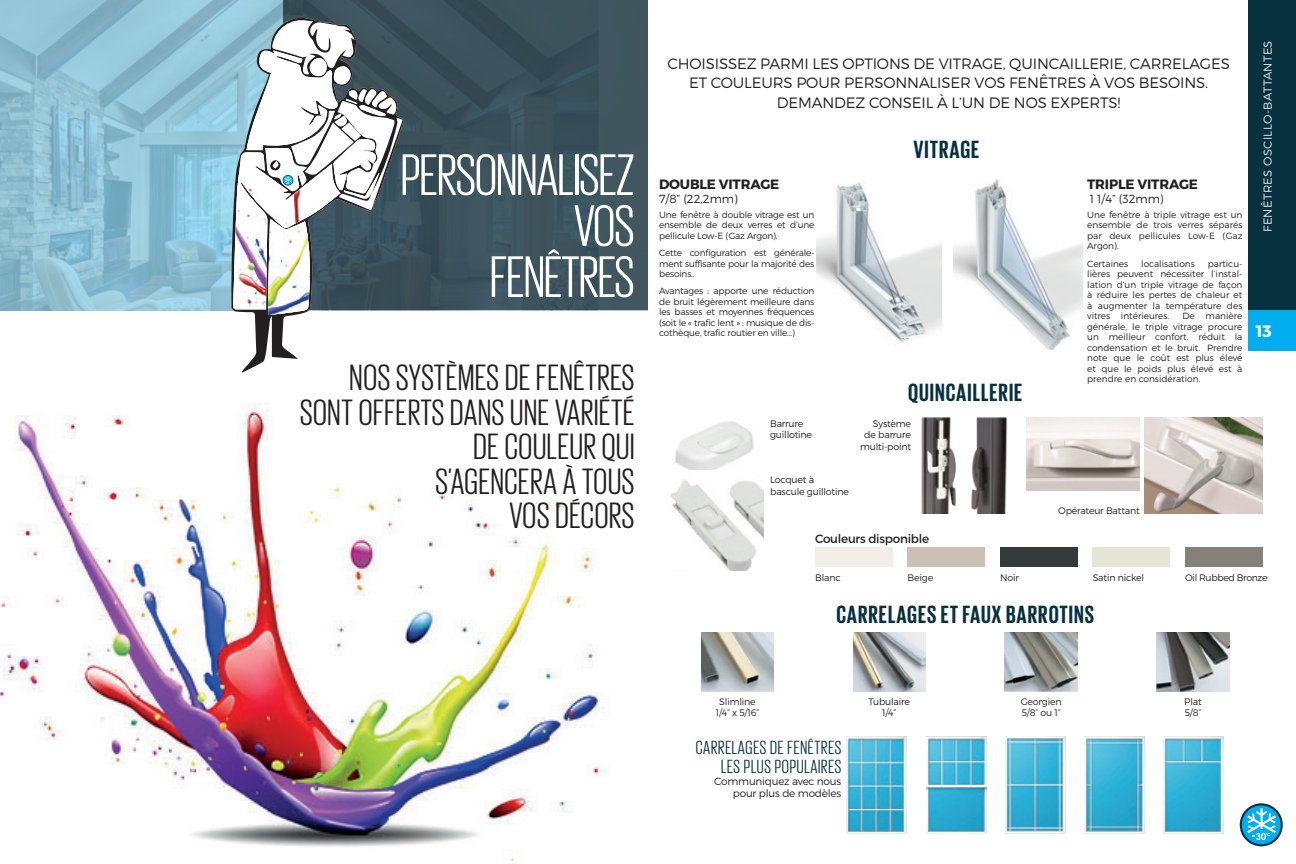
<style>
.page{position:relative;width:1296px;height:864px;background:#fff}
.page>*{position:absolute;margin:0;border:0;box-sizing:border-box;transform-origin:0 0}
.t1{font:60px/51px "Giorgio Sans";letter-spacing:-.01em;color:#fff;text-align:right}
.t2{font:37.5px/34.5px "Giorgio Sans";letter-spacing:.02em;color:#231f20;text-align:right}
.t3{font:700 25.5px "Giorgio Sans";letter-spacing:.04em;color:#07313f}
.t4{font:19.5px/18.9px "Giorgio Sans";letter-spacing:.04em;color:#07313f;text-align:right}
.t5{font:700 16.5px "Montserrat";color:#fff}
.t6{font:300 15px/19.5px "Montserrat";letter-spacing:-.01em;color:#231f20;text-align:center}
.t7{font:700 13.5px "Montserrat";letter-spacing:-.01em;color:#231f20}
.t8{font:12px "Montserrat";letter-spacing:-.02em;color:#231f20}
.t9{font:300 11.7px "Montserrat";color:#231f20}
.t10{font:300 11.55px "Montserrat";letter-spacing:.03em;color:#ebebec}
.t11{font:300 10.5px/12px "Montserrat";letter-spacing:-.02em;color:#231f20;text-align:right}
.t12{font:300 9.45px/11.6px "Montserrat";letter-spacing:-.02em;color:#231f20}
.t13{font:300 9.45px "Montserrat";letter-spacing:-.04em;color:#231f20}
.t14{font:300 9px/10.5px "Montserrat";letter-spacing:-.015em;color:#231f20;text-align:justify}
</style>
<div class="page">
<img style="left:0;top:403px;width:606px;height:458px">
<img style="left:954px;top:179px;width:129px;height:170px">
<img style="left:817px;top:182px;width:125px;height:161px">
<img style="left:675px;top:421px;width:79px;height:49px">
<img style="left:670px;top:479px;width:94px;height:91px">
<img style="left:1026px;top:418px;width:114px;height:72px">
<img style="left:1144px;top:418px;width:119px;height:96px">
<img style="left:921px;top:418px;width:35px;height:96px">
<img style="left:971px;top:418px;width:37px;height:96px">
<img style="left:701px;top:633px;width:73px;height:59px">
<img style="left:853px;top:633px;width:73px;height:58px">
<img style="left:1005px;top:633px;width:72px;height:59px">
<img style="left:1157px;top:633px;width:72px;height:59px">
<img style="left:847px;top:736px;width:60px;height:98px">
<img style="left:926px;top:736px;width:60px;height:98px">
<img style="left:1005px;top:736px;width:60px;height:98px">
<img style="left:1085px;top:736px;width:60px;height:98px">
<img style="left:1164px;top:736px;width:60px;height:98px">
<div style="left:815px;top:547px;width:77px;height:20px;background:#f2eee7"></div>
<div style="left:908px;top:547px;width:77px;height:20px;background:#cbc0b3"></div>
<div style="left:1000px;top:547px;width:78px;height:20px;background:#34393b"></div>
<div style="left:1093px;top:547px;width:77px;height:20px;background:#e6e4d6"></div>
<div style="left:1185px;top:547px;width:78px;height:20px;background:#858078"></div>
<img style="left:0;top:0;width:284px;height:310px">
<div style="left:284px;top:0;width:364px;height:310px;background:#3d535d"></div>
<svg style="left:231px;top:15px;width:173px;height:358px"></svg>
<svg style="left:233px;top:49px;width:170px;height:266px"></svg>
<div style="left:1248px;top:0;width:48px;height:310px;background:#07313f"></div>
<div style="left:1248px;top:310px;width:48px;height:41px;background:#00aeef"></div>
<svg style="left:1240px;top:803px;width:43px;height:43px"></svg>
<div style="left:1242px;top:805px;width:39px;height:39px;background:#00aeef;border-radius:50%"></div>
<svg style="left:1247px;top:808px;width:29px;height:32px"></svg>
<h1 class="t1" style="left:401px;top:148px;width:235px">PERSONNALISEZ<br>VOS<br>FENÊTRES</h1>
<h2 class="t2" style="left:300px;top:360px;width:336px">NOS SYSTÈMES DE FENÊTRES<br>SONT OFFERTS DANS UNE VARIÉTÉ<br>DE COULEUR QUI<br>S’AGENCERA À TOUS<br>VOS DÉCORS</h2>
<h3 class="t6" style="left:667px;top:53px;width:564px">CHOISISSEZ PARMI LES OPTIONS DE VITRAGE, QUINCAILLERIE, CARRELAGES<br>ET COULEURS POUR PERSONNALISER VOS FENÊTRES À VOS BESOINS.<br>DEMANDEZ CONSEIL À L’UN DE NOS EXPERTS!</h3>
<h3 class="t7" style="left:659px;top:175px;width:122px">DOUBLE VITRAGE</h3>
<p class="t9" style="left:659px;top:191px;width:80px">7/8” (22,2mm)</p>
<p class="t14" style="left:659px;top:209px;width:157px">Une fenêtre à double vitrage est un ensemble de deux verres et d’une pellicule Low-E (Gaz Argon).</p>
<p class="t14" style="left:659px;top:248px;width:157px">Cette configuration est générale&shy;ment suffisante pour la majorité des besoins..</p>
<p class="t14" style="left:659px;top:286px;width:157px">Avantages : apporte une réduction de bruit légèrement meilleure dans les basses et moyennes fréquences (soit le « trafic lent » : musique de dis&shy;cothèque, trafic routier en ville…)</p>
<h3 class="t3" style="left:913px;top:137px;width:67px">VITRAGE</h3>
<p class="t12" style="left:770px;top:418px;width:44px">Barrure guillotine</p>
<p class="t12" style="left:770px;top:474px;width:80px">Locquet à bascule guillotine</p>
<h3 class="t3" style="left:908px;top:380px;width:116px">QUINCAILLERIE</h3>
<p class="t12" style="left:860px;top:418px;width:52px;text-align:right">Système de barrure multi-point</p>
<h3 class="t7" style="left:1087px;top:175px;width:112px">TRIPLE VITRAGE</h3>
<p class="t9" style="left:1090px;top:191px;width:75px">1 1/4” (32mm)</p>
<p class="t14" style="left:1087px;top:209px;width:157px">Une fenêtre à triple vitrage est un ensemble de trois verres séparés par deux pellicules Low-E (Gaz Argon).</p>
<p class="t14" style="left:1087px;top:258px;width:43px">Certaines</p>
<p class="t14" style="left:1141px;top:258px;width:55px">localisations</p>
<p class="t14" style="left:1087px;top:258px;width:157px;text-indent:121px">particu&shy;lières peuvent nécessiter l’instal&shy;lation d’un triple vitrage de façon à réduire les pertes de chaleur et à augmenter la température des vitres intérieures.</p>
<p class="t14" style="left:1087px;top:311px;width:157px;text-indent:95px">De manière générale, le triple vitrage procure un meilleur confort, réduit la condensation et le bruit. Prendre note que le coût est plus élevé et que le poids plus élevé est à prendre en considération.</p>
<p class="t12" style="left:1058px;top:504px;width:83px">Opérateur Battant</p>
<p class="t10" style="left:1261px;top:232px;width:193px;rotate:-90deg">FENÊTRES OSCILLO-BATTANTES</p>
<h3 class="t5" style="left:1256px;top:321px;width:18px">13</h3>
<h3 class="t8" style="left:815px;top:531px;width:116px">Couleurs disponible</h3>
<p class="t12" style="left:908px;top:572px;width:27px">Beige</p>
<p class="t12" style="left:1000px;top:572px;width:20px">Noir</p>
<p class="t12" style="left:1093px;top:572px;width:53px">Satin nickel</p>
<p class="t13" style="left:1185px;top:572px;width:84px">Oil Rubbed Bronze</p>
<p class="t12" style="left:815px;top:572px;width:27px">Blanc</p>
<h3 class="t3" style="left:836px;top:601px;width:259px">CARRELAGES ET FAUX BARROTINS</h3>
<p class="t12" style="left:716px;top:695px;width:45px;text-align:center">Slimline<br>1/4” x 5/16”</p>
<p class="t12" style="left:869px;top:695px;width:43px;text-align:center">Tubulaire<br>1/4”</p>
<p class="t12" style="left:1021px;top:695px;width:42px">Georgien<br>5/8” ou 1”</p>
<p class="t12" style="left:1184px;top:695px;width:19px">Plat<br>5/8”</p>
<h3 class="t4" style="left:696px;top:738px;width:147px">CARRELAGES DE FENÊTRES<br>LES PLUS POPULAIRES</h3>
<p class="t11" style="left:714px;top:775px;width:129px">Communiquez avec nous pour plus de modèles</p>
</div>
